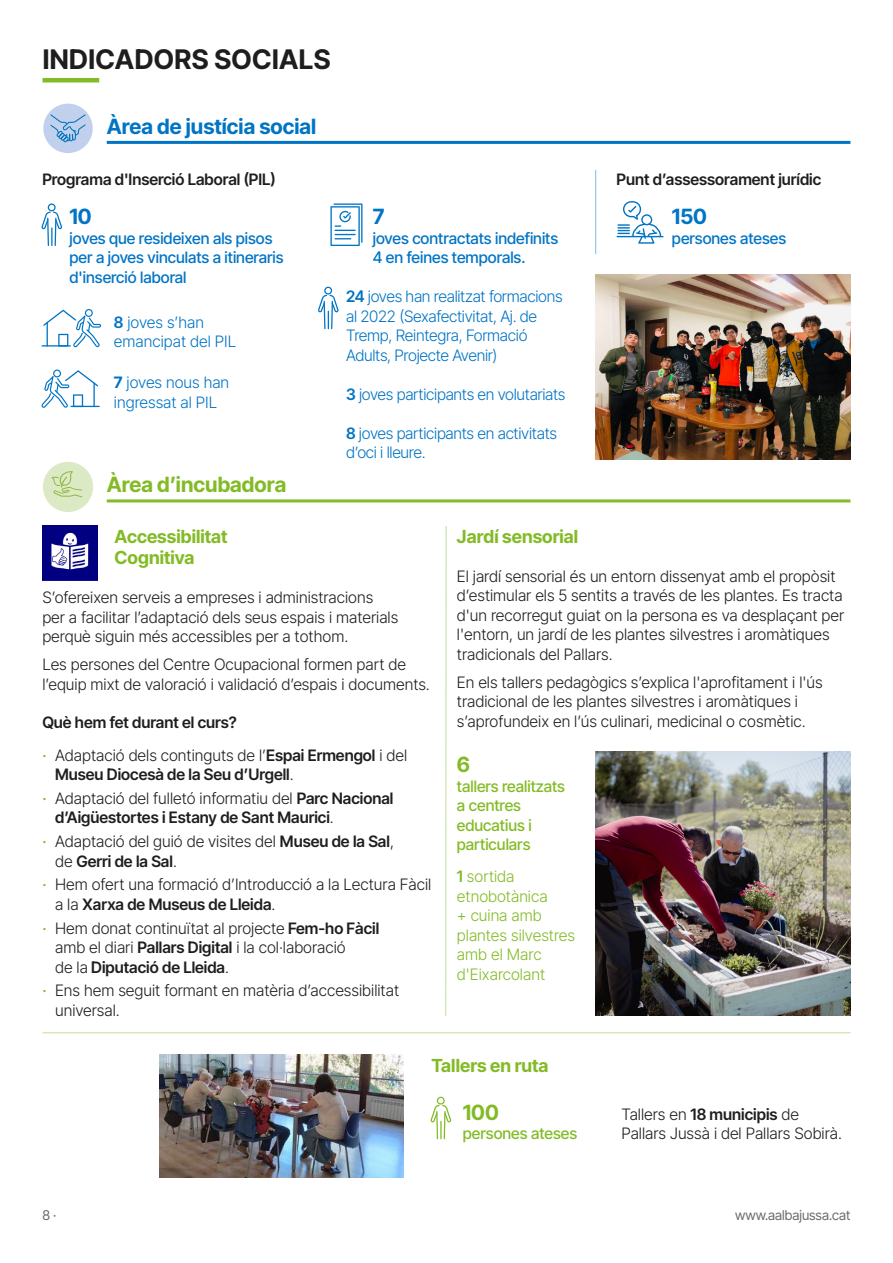
<style>
.page{position:relative;width:893px;height:1263px;background:#fff}
.page>*{position:absolute;margin:0;border:0;box-sizing:border-box;transform-origin:0 0}
.t1{font:700 27px "Inter Tight";letter-spacing:.015em;color:#1e1e1e}
.Text_lectura_facil{font:700 21px "Inter Tight";color:#0074c5}
.Text_lectura_facil-2{font:700 21px "Inter Tight";color:#83bb26}
.Text_lectura_facil-3{font:700 18px "Inter Tight";color:#83bb26}
.Text_lectura_facil-4{font:300 15.75px/19.5px "Inter Tight";color:#1e1e1e}
.Text_lectura_facil-5{font:600 15.75px/19.5px "Inter Tight";color:#1e1e1e}
.Text_lectura_facil-6{font:300 15.75px/19.5px "Inter Tight";letter-spacing:-.02em;color:#0074c5}
.Text_lectura_facil-7{font:500 15.75px/19.5px "Inter Tight";color:#0074c5}
.Text_lectura_facil-8{font:300 15.75px/19.5px "Inter Tight";color:#83bb26}
.Text_lectura_facil-9{font:500 15.75px/19.5px "Inter Tight";color:#83bb26}
.Text_lectura_facil-10{font:300 15.75px/19.5px "Inter Tight";color:#0074c5}
.t2{font:13.5px "Inter Tight";color:#6b6b6a}
.s1{font-weight:600}
.s2{font-weight:700}
.s3{font-weight:500;color:#83bb26}
.s4{font-weight:300}
</style>
<div class="page">
<hr style="left:43px;top:78px;width:56px;height:4px;background:#83bb26">
<div style="left:43px;top:104px;width:50px;height:49px;background:#c1d0ec;border-radius:50%"></div>
<svg style="left:50px;top:114px;width:36px;height:28px"></svg>
<hr style="left:107px;top:141px;width:743px;height:3px;background:#0074c5">
<div style="left:43px;top:462px;width:50px;height:50px;background:#dce9c5;border-radius:50%"></div>
<svg style="left:52px;top:471px;width:30px;height:26px"></svg>
<hr style="left:107px;top:499px;width:743px;height:3px;background:#83bb26">
<svg style="left:41px;top:203px;width:21px;height:43px"></svg>
<svg style="left:318px;top:287px;width:21px;height:42px"></svg>
<svg style="left:430px;top:1097px;width:21px;height:42px"></svg>
<img style="left:595px;top:752px;width:256px;height:264px">
<img style="left:159px;top:1054px;width:245px;height:124px">
<img style="left:595px;top:274px;width:255px;height:185px">
<hr style="left:595px;top:170px;width:1px;height:84px;background:#80b9e2">
<hr style="left:445px;top:526px;width:1px;height:490px;background:#c1dd92">
<img style="left:42px;top:525px;width:55px;height:55px">
<hr style="left:43px;top:1032px;width:807px;height:1px;background:#c1dd92">
<hr style="left:70px;top:406px;width:30px;height:1px;background:#0074c5">
<svg style="left:41px;top:369px;width:57px;height:39px"></svg>
<svg style="left:42px;top:309px;width:59px;height:38px"></svg>
<hr style="left:617px;top:236px;width:47px;height:1px;background:#0074c5">
<svg style="left:617px;top:201px;width:44px;height:43px"></svg>
<svg style="left:330px;top:203px;width:32px;height:43px"></svg>
<p class="t1" style="left:43px;top:39px;width:289px">INDICADORS SOCIALS</p>
<p class="Text_lectura_facil" style="left:107px;top:111px;width:211px">Àrea de justícia social</p>
<p class="Text_lectura_facil-5" style="left:42px;top:169px;width:235px">Programa d'Inserció Laboral (PIL)</p>
<p class="Text_lectura_facil-5" style="left:617px;top:169px;width:206px">Punt d’assessorament jurídic</p>
<p class="Text_lectura_facil" style="left:70px;top:201px;width:24px">10</p>
<p class="Text_lectura_facil-7" style="left:70px;top:228px;width:216px">joves que resideixen als pisos per a joves vinculats a itineraris d'inserció laboral</p>
<p class="Text_lectura_facil-10" style="left:114px;top:312px;width:124px"><span class="s1">8</span> joves s’han emancipat del PIL</p>
<p class="Text_lectura_facil-10" style="left:114px;top:372px;width:117px"><span class="s2">7</span> joves nous han ingressat al PIL</p>
<p class="Text_lectura_facil-2" style="left:107px;top:469px;width:181px">Àrea d’incubadora</p>
<p class="Text_lectura_facil" style="left:373px;top:201px;width:13px">7</p>
<p class="Text_lectura_facil-7" style="left:373px;top:228px;width:187px">joves contractats indefinits</p>
<p class="Text_lectura_facil-7" style="left:373px;top:247px;width:154px">4 en feines temporals.</p>
<p class="Text_lectura_facil-6" style="left:346px;top:286px;width:218px"><span class="s1">24</span> joves han realitzat formacions al 2022 (Sexafectivitat, Aj. de<br>Tremp, Reintegra, Formació<br>Adults, Projecte Avenir)</p>
<p class="Text_lectura_facil-6" style="left:346px;top:384px;width:221px"><span class="s1">3</span> joves participants en volutariats</p>
<p class="Text_lectura_facil-6" style="left:346px;top:423px;width:212px"><span class="s1">8</span> joves participants en activitats d’oci i lleure.</p>
<p class="Text_lectura_facil" style="left:672px;top:201px;width:37px">150</p>
<p class="Text_lectura_facil-7" style="left:672px;top:228px;width:116px">persones ateses</p>
<p class="Text_lectura_facil-3" style="left:115px;top:524px;width:114px">Accessibilitat</p>
<p class="Text_lectura_facil-3" style="left:115px;top:545px;width:81px">Cognitiva</p>
<p class="Text_lectura_facil-4" style="left:42px;top:588px;width:332px">S’ofereixen serveis a empreses i administracions</p>
<p class="Text_lectura_facil-4" style="left:42px;top:607px;width:357px">per a facilitar l’adaptació dels seus espais i materials</p>
<p class="Text_lectura_facil-4" style="left:42px;top:627px;width:308px">perquè siguin més accessibles per a tothom.</p>
<p class="Text_lectura_facil-4" style="left:42px;top:655px;width:389px">Les persones del Centre Ocupacional formen part de l’equip mixt de valoració i validació d’espais i documents.</p>
<p class="Text_lectura_facil-5" style="left:42px;top:712px;width:196px">Què hem fet durant el curs?</p>
<p class="Text_lectura_facil-5" style="left:55px;top:745px;width:354px;text-indent:-13px"><span class="s3">·</span> <span class="s4">Adaptació dels continguts de l’</span>Espai Ermengol <span class="s4">i del<br></span>Museu Diocesà de la Seu d’Urgell<span class="s4">.</span></p>
<p class="Text_lectura_facil-5" style="left:55px;top:788px;width:340px;text-indent:-13px"><span class="s3">·</span> <span class="s4">Adaptació del fulletó informatiu del</span> Parc Nacional d’Aigüestortes i Estany de Sant Maurici<span class="s4">.</span></p>
<p class="Text_lectura_facil-4" style="left:55px;top:831px;width:340px;text-indent:-13px"><span class="s3">·</span> Adaptació del guió de visites del <span class="s1">Museu de la Sal</span>, de <span class="s1">Gerri de la Sal</span>.</p>
<p class="Text_lectura_facil-4" style="left:55px;top:874px;width:378px;text-indent:-13px"><span class="s3">·</span> Hem ofert una formació d’Introducció a la Lectura Fàcil a la <span class="s1">Xarxa de Museus de Lleida</span>.</p>
<p class="Text_lectura_facil-4" style="left:55px;top:918px;width:326px;text-indent:-13px"><span class="s3">·</span> Hem donat continuïtat al projecte <span class="s1">Fem-ho Fàcil </span>amb el diari <span class="s1">Pallars Digital</span> i la col·laboració<br>de la <span class="s1">Diputació de Lleida</span>.</p>
<p class="Text_lectura_facil-4" style="left:55px;top:980px;width:346px;text-indent:-13px"><span class="s3">·</span> Ens hem seguit formant en matèria d’accessibilitat universal.</p>
<p class="Text_lectura_facil-3" style="left:457px;top:523px;width:123px">Jardí sensorial</p>
<p class="Text_lectura_facil-4" style="left:457px;top:566px;width:389px">El jardí sensorial és un entorn dissenyat amb el propòsit d’estimular els 5 sentits a través de les plantes. Es tracta d'un recorregut guiat on la persona es va desplaçant per l'entorn, un jardí de les plantes silvestres i aromàtiques tradicionals del Pallars.</p>
<p class="Text_lectura_facil-4" style="left:457px;top:672px;width:367px">En els tallers pedagògics s’explica l'aprofitament i l'ús tradicional de les plantes silvestres i aromàtiques i s’aprofundeix en l’ús culinari, medicinal o cosmètic.</p>
<p class="Text_lectura_facil-2" style="left:457px;top:749px;width:15px">6</p>
<p class="Text_lectura_facil-9" style="left:457px;top:776px;width:110px">tallers realitzats a centres educatius i particulars</p>
<p class="Text_lectura_facil-8" style="left:457px;top:866px;width:120px"><span class="s1">1</span> sortida etnobotànica<br>+ cuina amb plantes silvestres amb el Marc d'Eixarcolant</p>
<p class="Text_lectura_facil-3" style="left:431px;top:1052px;width:119px">Tallers en ruta</p>
<p class="Text_lectura_facil-2" style="left:463px;top:1097px;width:37px">100</p>
<p class="Text_lectura_facil-9" style="left:463px;top:1123px;width:116px">persones ateses</p>
<p class="Text_lectura_facil-4" style="left:621px;top:1104px;width:222px">Tallers en <span class="s1">18 municipis</span> de<br>Pallars Jussà i del Pallars Sobirà.</p>
<p class="t2" style="left:43px;top:1206px;width:15px">8 ·</p>
<p class="t2" style="left:735px;top:1206px;width:117px">www.aalbajussa.cat</p>
</div>
